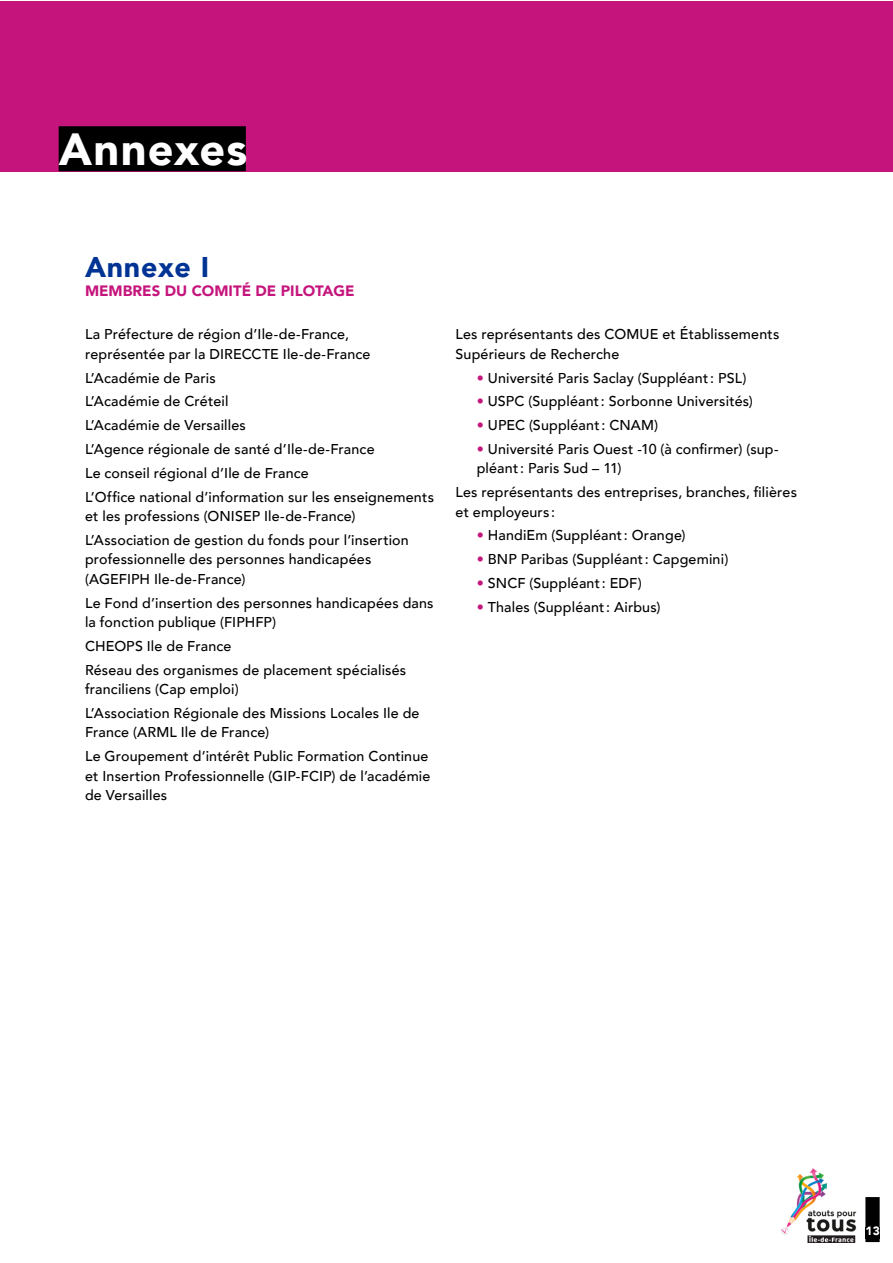
<style>
.page{position:relative;width:893px;height:1263px;background:#fff}
.page>*{position:absolute;margin:0;border:0;box-sizing:border-box;transform-origin:0 0}
.t1{font:900 45px "Avenir LT";letter-spacing:.025em;color:#fff}
.t2{font:900 28.5px "Avenir LT";letter-spacing:.025em;color:#003394}
.t3{font:900 15px "Avenir";color:#c5157c}
.t4{font:500 14.25px/23.7px "Avenir";letter-spacing:.01em;color:#000}
.t5{font:900 12px "Avenir LT";color:#fff}
.s1{color:#c4167c}
</style>
<div class="page">
<img style="left:781px;top:1168px;width:76px;height:67px">
<img style="left:805px;top:1234px;width:52px;height:8px">
<div style="left:865px;top:1197px;width:15px;height:45px;background:#000"></div>
<div style="left:0;top:1px;width:892px;height:170px;background:#c5157c"></div>
<div style="left:59px;top:126px;width:187px;height:45px;background:#000"></div>
<h1 class="t1" style="left:59px;top:122px;width:190px">Annexes</h1>
<h2 class="t2" style="left:85px;top:250px;width:126px">Annexe I</h2>
<p class="t3" style="left:85px;top:281px;width:271px">MEMBRES DU COMITÉ DE PILOTAGE</p>
<p class="t4" style="left:85px;top:325px;width:287px;line-height:19.5px">La Préfecture de région d’Ile-de-France, représentée par la DIRECCTE Ile-de-France</p>
<p class="t4" style="left:85px;top:366px;width:350px">L’Académie de Paris<br>L’Académie de Créteil<br>L’Académie de Versailles<br>L’Agence régionale de santé d’Ile-de-France<br>Le conseil régional d’Ile de France<br>L’Office national d’information sur les enseignements</p>
<p class="t4" style="left:85px;top:505px;width:325px">et les professions (ONISEP Ile-de-France)<br>L’Association de gestion du fonds pour l’insertion</p>
<p class="t4" style="left:85px;top:550px;width:288px;line-height:19.5px">professionnelle des personnes handicapées (AGEFIPH Ile-de-France)</p>
<p class="t4" style="left:85px;top:593px;width:350px;line-height:19.5px">Le Fond d’insertion des personnes handicapées dans la fonction publique (FIPHFP)</p>
<p class="t4" style="left:85px;top:634px;width:323px">CHEOPS Ile de France<br>Réseau des organismes de placement spécialisés</p>
<p class="t4" style="left:85px;top:678px;width:336px">franciliens (Cap emploi)<br>L’Association Régionale des Missions Locales Ile de</p>
<p class="t4" style="left:85px;top:721px;width:345px">France (ARML Ile de France)<br>Le Groupement d’intérêt Public Formation Continue</p>
<p class="t4" style="left:85px;top:766px;width:347px;line-height:19.5px">et Insertion Professionnelle (GIP-FCIP) de l’académie de Versailles</p>
<p class="t4" style="left:455px;top:325px;width:325px;line-height:19.5px">Les représentants des COMUE et Établissements<br>Supérieurs de Recherche</p>
<p class="t4" style="left:477px;top:366px;width:271px"><span class="s1">•</span> Université Paris Saclay (Suppléant: PSL)</p>
<p class="t4" style="left:477px;top:390px;width:278px"><span class="s1">•</span> USPC (Suppléant: Sorbonne Universités)</p>
<p class="t4" style="left:477px;top:414px;width:183px"><span class="s1">•</span> UPEC (Suppléant: CNAM)</p>
<p class="t4" style="left:477px;top:440px;width:303px;line-height:19.5px"><span class="s1">•</span> Université Paris Ouest -10 (à confirmer) (sup&shy;pléant: Paris Sud – 11)</p>
<p class="t4" style="left:455px;top:483px;width:343px;line-height:19.5px">Les représentants des entreprises, branches, filières et employeurs :</p>
<p class="t4" style="left:477px;top:524px;width:210px"><span class="s1">•</span> HandiEm (Suppléant: Orange)</p>
<p class="t4" style="left:477px;top:548px;width:253px"><span class="s1">•</span> BNP Paribas (Suppléant: Capgemini)</p>
<p class="t4" style="left:477px;top:572px;width:167px"><span class="s1">•</span> SNCF (Suppléant: EDF)</p>
<p class="t4" style="left:477px;top:595px;width:185px"><span class="s1">•</span> Thales (Suppléant: Airbus)</p>
<p class="t5" style="left:865px;top:1224px;width:16px">13</p>
</div>
